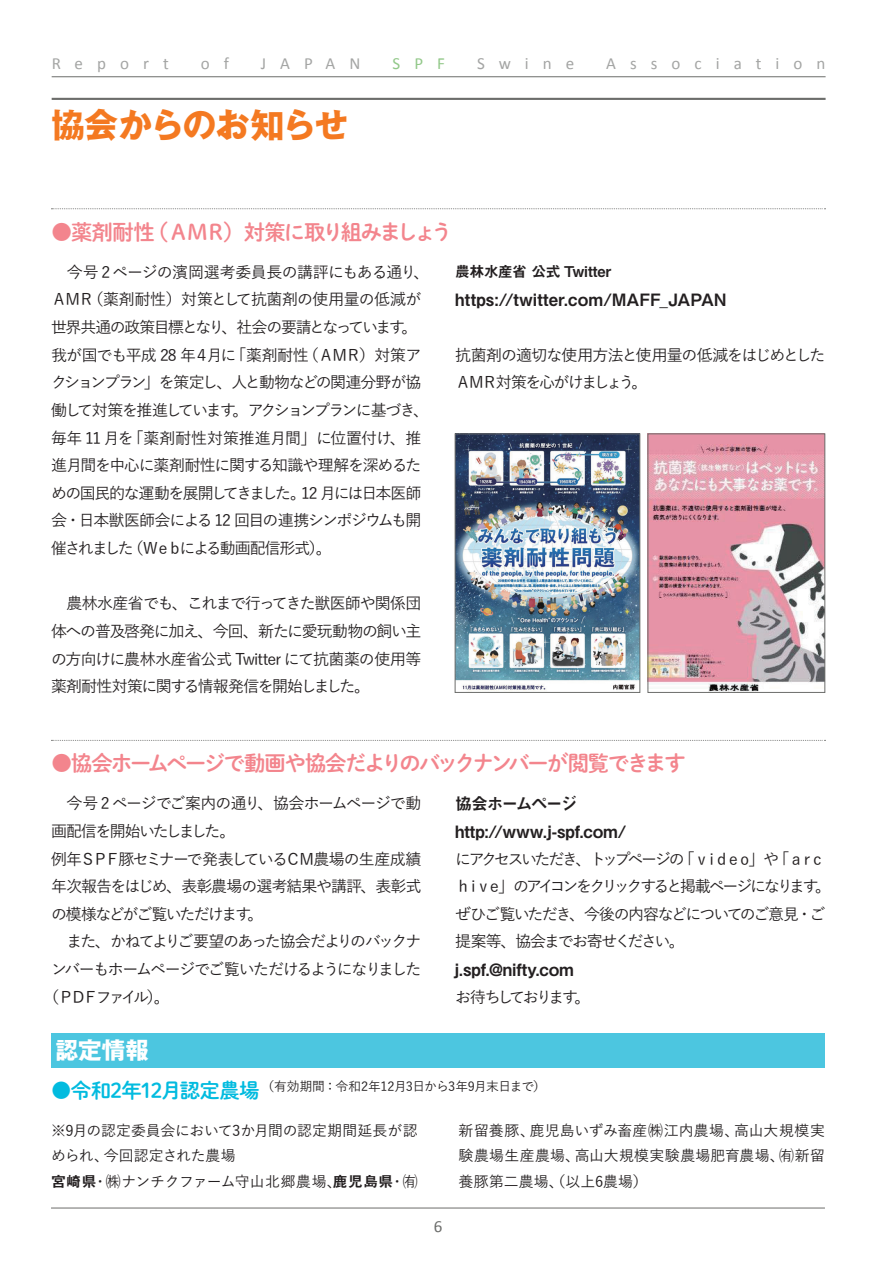
<style>
.page{position:relative;width:893px;height:1263px;background:#fff}
.page>*{position:absolute;margin:0;border:0;box-sizing:border-box;transform-origin:0 0}
.t1{font:700 34.05px "Gothic MB101 Pro";letter-spacing:-.035em;color:#f47921}
.t2{font:700 23.4px "Gothic MB101 Pro";color:#fff}
.t3{font:21.3px "Shuei M Go Std B";letter-spacing:-.095em;color:#f3858d}
.t4{font:16.95px/27.6px "Midashi Go Pro MB31";letter-spacing:-.005em;color:#231f20}
.t5{font:16.95px "Calibri";letter-spacing:.825em;color:#a4a5a4}
.t6{font:16.95px "Calibri";color:#92c889}
.t7{font:16.95px "Calibri";color:#6c6d6b}
.t8{font:500 15.9px/27.6px "Yu Go";letter-spacing:-.095em;color:#231f20}
.t9{font:500 15.9px/27.6px "Yu Go";letter-spacing:-.145em;color:#231f20}
.t10{font:500 15.9px "Yu Go";letter-spacing:-.12em;color:#231f20}
.t11{font:500 15.9px "Yu Go";letter-spacing:-.07em;color:#231f20}
.t12{font:500 15.9px "Yu Go";letter-spacing:-.065em;color:#231f20}
.t13{font:500 15.9px "Yu Go";letter-spacing:-.115em;color:#231f20}
.t14{font:500 15.9px "Yu Go";letter-spacing:-.215em;color:#231f20}
.t15{font:500 15.9px "Yu Go";letter-spacing:-.16em;color:#231f20}
.t16{font:500 14.85px/25.5px "Yu Go";letter-spacing:-.015em;color:#231f20}
.t17{font:500 14.85px/25.5px "Yu Go";letter-spacing:.005em;color:#231f20;text-align:justify}
.t18{font:14.85px "Midashi Go Pro MB31";letter-spacing:-.03em;color:#231f20}
.t19{font:500 12.75px "Yu Go";letter-spacing:-.035em;color:#231f20}
.s1{font-family:"Shuei M Go Std B";font-weight:400;font-size:20.4px;color:#02bbdf}
.s2{font-family:"Midashi Go Pro MB31";font-weight:400}
</style>
<div class="page">
<hr style="left:51px;top:1208px;width:774px;height:1px;background:#6c6d6b">
<hr style="left:52px;top:76px;width:774px;height:1px;background:#6c6d6b">
<hr style="left:52px;top:98px;width:774px;height:2px;background:#6c6d6b">
<div style="left:51px;top:1033px;width:774px;height:34px;background:#4cc6e0"></div>
<svg style="left:51px;top:208px;width:774px;height:1px"></svg>
<img style="left:457px;top:436px;width:181px;height:254px">
<div style="left:455px;top:434px;width:185px;height:258px;border:1px solid #6c6d6b"></div>
<img style="left:650px;top:436px;width:173px;height:254px">
<div style="left:648px;top:434px;width:177px;height:258px;border:1px solid #6c6d6b"></div>
<svg style="left:51px;top:740px;width:774px;height:1px"></svg>
<p class="t5" style="left:52px;top:53px;width:119px">Report</p>
<p class="t5" style="left:201px;top:53px;width:30px">o f</p>
<p class="t5" style="left:261px;top:53px;width:101px">JAPAN</p>
<p class="t6" style="left:392px;top:53px;width:54px">SPF</p>
<p class="t5" style="left:477px;top:53px;width:99px">Swine</p>
<p class="t5" style="left:606px;top:53px;width:221px">Association</p>
<h1 class="t1" style="left:51px;top:97px;width:299px">協会からのお知らせ</h1>
<h3 class="t3" style="left:51px;top:216px;width:403px">●薬剤耐性（ＡＭＲ）対策に取り組みましょう</h3>
<p class="t8" style="left:51px;top:256px;width:380px">　今号 2 ページの濱岡選考委員長の講評にもある通り、<br>ＡＭＲ（薬剤耐性）対策として抗菌剤の使用量の低減が世界共通の政策目標となり、社会の要請となっています。我が国でも平成 28 年４月に「薬剤耐性（ＡＭＲ）対策アクションプラン」を策定し、人と動物などの関連分野が協働して対策を推進しています。アクションプランに基づき、毎年 11 月を「薬剤耐性対策推進月間」に位置付け、推進月間を中心に薬剤耐性に関する知識や理解を深めるための国民的な運動を展開してきました。12 月には日本医師会・日本獣医師会による 12 回目の連携シンポジウムも開催されました（Ｗｅｂによる動画配信形式）。</p>
<p class="t18" style="left:455px;top:259px;width:157px">農林水産省 公式 Twitter</p>
<p class="t4" style="left:455px;top:284px;width:273px">https://twitter.com/MAFF_JAPAN</p>
<p class="t8" style="left:455px;top:339px;width:372px">抗菌剤の適切な使用方法と使用量の低減をはじめとした<br>ＡＭＲ対策を心がけましょう。</p>
<p class="t8" style="left:51px;top:588px;width:372px;text-align:justify">　農林水産省でも、これまで行ってきた獣医師や関係団体への普及啓発に加え、今回、新たに愛玩動物の飼い主の方向けに農林水産省公式 Twitter にて抗菌薬の使用等薬剤耐性対策に関する情報発信を開始しました。</p>
<h3 class="t3" style="left:51px;top:748px;width:636px">●協会ホームページで動画や協会だよりのバックナンバーが閲覧できます</h3>
<p class="t11" style="left:51px;top:789px;width:372px">　今号 2 ページでご案内の通り、協会ホームページで動</p>
<p class="t8" style="left:51px;top:815px;width:186px">画配信を開始いたしました。</p>
<p class="t8" style="left:51px;top:843px;width:372px">例年ＳＰＦ豚セミナーで発表しているＣＭ農場の生産成績</p>
<p class="t12" style="left:51px;top:872px;width:372px">年次報告をはじめ、表彰農場の選考結果や講評、表彰式</p>
<p class="t13" style="left:51px;top:899px;width:214px">の模様などがご覧いただけます。</p>
<p class="t10" style="left:51px;top:927px;width:372px">　また、かねてよりご要望のあった協会だよりのバックナ</p>
<p class="t8" style="left:51px;top:953px;width:372px">ンバーもホームページでご覧いただけるようになりました</p>
<p class="t14" style="left:43px;top:982px;width:128px">（ＰＤＦファイル）。</p>
<h2 class="t2" style="left:55px;top:1031px;width:95px">認定情報</h2>
<p class="t4" style="left:455px;top:788px;width:173px">協会ホームページhttp://www.j-spf.com/</p>
<p class="t9" style="left:455px;top:843px;width:377px">にアクセスいただき、トップページの「ｖｉｄｅｏ」や「ａｒｃｈｉｖｅ」のアイコンをクリックすると掲載ページになります。ぜひご覧いただき、今後の内容などについてのご意見・ご提案等、協会までお寄せください。</p>
<p class="t4" style="left:454px;top:954px;width:122px">j.spf.@nifty.com</p>
<p class="t15" style="left:455px;top:982px;width:137px">お待ちしております。</p>
<p class="t19" style="left:51px;top:1075px;width:496px"><span class="s1">●令和2年12月認定農場</span> （有効期間：令和2年12月3日から3年9月末日まで）</p>
<p class="t16" style="left:51px;top:1116px;width:368px">※9月の認定委員会において3か月間の認定期間延長が認められ、今回認定された農場<br><span class="s2">宮崎県</span>・㈱ナンチクファーム守山北郷農場、<span class="s2">鹿児島県</span>・㈲</p>
<p class="t17" style="left:458px;top:1116px;width:368px">新留養豚、鹿児島いずみ畜産㈱江内農場、高山大規模実験農場生産農場、高山大規模実験農場肥育農場、㈲新留養豚第二農場、（以上6農場）</p>
<p class="t7" style="left:434px;top:1216px;width:10px">6</p>
</div>
